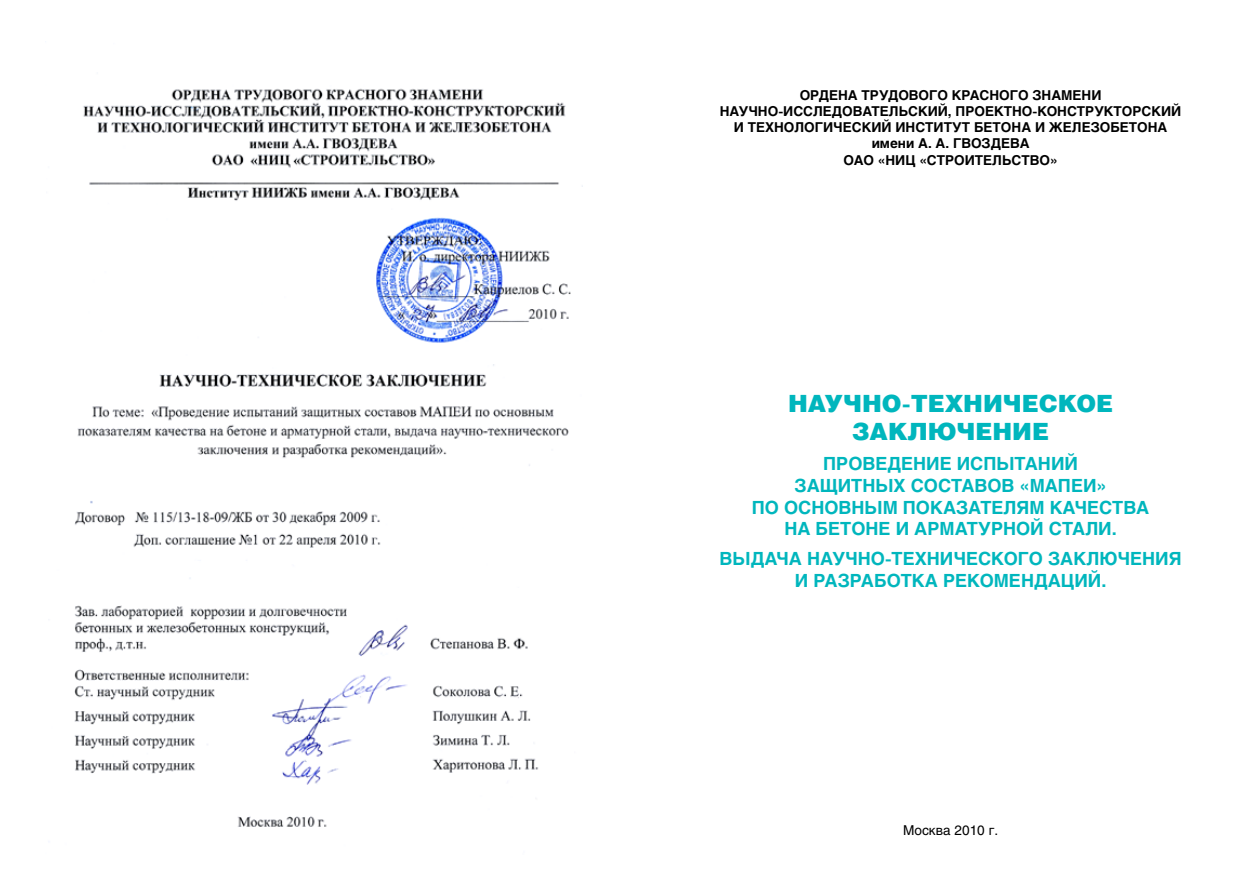
<style>
.page{position:relative;width:1259px;height:893px;background:#fff}
.page>*{position:absolute;margin:0;border:0;box-sizing:border-box;transform-origin:0 0}
.t1{font:900 23.7px/28.5px "Helios";color:#00b6bd;text-align:center}
.t2{font:700 18px/21.6px "Helios";color:#00b6bd;text-align:center}
.t3{font:700 13.5px "Helios";color:#000}
.t4{font:13.5px "Helios";color:#000}
</style>
<div class="page">
<img style="left:74px;top:88px;width:509px;height:739px">
<p class="t3" style="left:799px;top:87px;width:11px">ОРДЕНА</p>
<p class="t3" style="left:861px;top:87px;width:11px">ТРУДОВО</p>
<p class="t3" style="left:929px;top:87px;width:34px">ГО КРАСНО</p>
<p class="t3" style="left:1009px;top:87px;width:34px">ГО ЗНА</p>
<p class="t3" style="left:1061px;top:87px;width:22px">МЕНИ</p>
<p class="t3" style="left:720px;top:103px;width:11px">НАУЧНО</p>
<p class="t3" style="left:778px;top:103px;width:16px">-ИССЛЕДОВАТЕЛ</p>
<p class="t3" style="left:898px;top:103px;width:21px">ЬСКИЙ</p>
<p class="t3" style="left:948px;top:103px;width:28px">, ПРОЕКТНО</p>
<p class="t3" style="left:1032px;top:103px;width:16px">-КОНСТРУКТОРСКИЙ</p>
<p class="t3" style="left:733px;top:120px;width:25px">И ТЕХНОЛО</p>
<p class="t3" style="left:815px;top:120px;width:19px">ГИЧЕСКИЙ</p>
<p class="t3" style="left:895px;top:120px;width:11px">ИНСТИТУТ</p>
<p class="t3" style="left:974px;top:120px;width:11px">БЕТОНА</p>
<p class="t3" style="left:1035px;top:120px;width:39px">И ЖЕЛЕЗОБЕТОНА</p>
<p class="t3" style="left:871px;top:136px;width:101px">имени А. А. ГВОЗДЕВА</p>
<p class="t3" style="left:843px;top:152px;width:11px">ОАО</p>
<p class="t3" style="left:878px;top:152px;width:60px">«НИЦ «СТРОИТЕЛ</p>
<p class="t3" style="left:1002px;top:152px;width:20px">ЬСТВО</p>
<p class="t3" style="left:1050px;top:152px;width:9px">»</p>
<h1 class="t1" style="left:788px;top:388px;width:326px">НАУЧНО-ТЕХНИЧЕСКОЕ<br>ЗАКЛЮЧЕНИЕ</h1>
<h2 class="t2" style="left:752px;top:453px;width:399px">Проведение испытаний<br>защитных составов «МАПЕИ »<br>по основным показателям качества на бетоне и арматурной стали.</h2>
<h2 class="t2" style="left:719px;top:548px;width:463px">выдача научно-технического заключения и разработка рекомендаций.</h2>
<p class="t4" style="left:903px;top:823px;width:96px">Москва 2010 г.</p>
</div>
